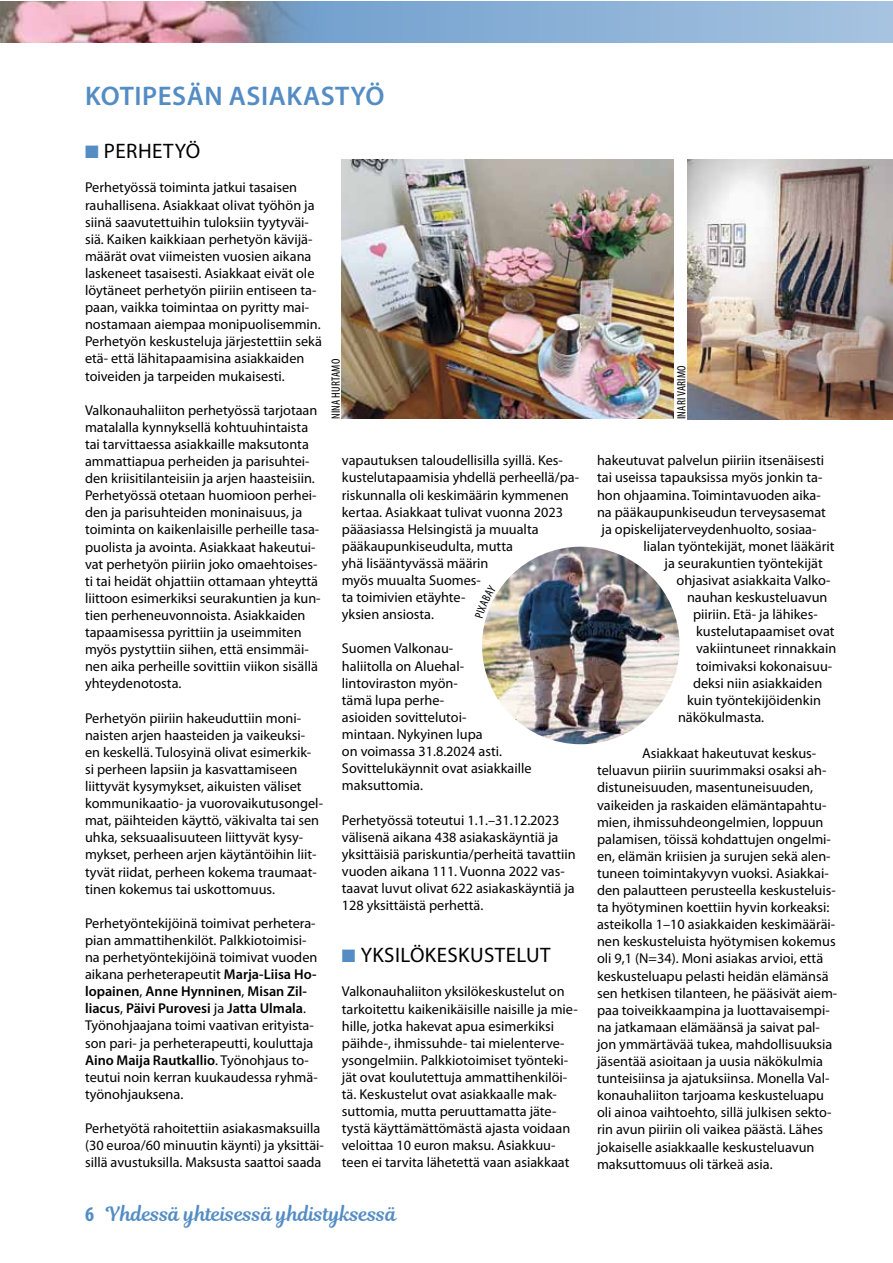
<style>
.page{position:relative;width:893px;height:1263px;background:#fff}
.page>*{position:absolute;margin:0;border:0;box-sizing:border-box;transform-origin:0 0}
.t1{font:600 27px "Myriad Pro";letter-spacing:.02em;color:#548cc4}
.t2{font:21px "Myriad Pro";letter-spacing:.02em;color:#000}
.t3{font:19.5px "Magnolia Script";color:#548cc4}
.t4{font:14.25px/17.1px "Myriad Pro";color:#000}
.t5{font:condensed 12px "Myriad Pro";letter-spacing:.02em;color:#000}
.s1{font-weight:600}
.s2{font-family:"Myriad Pro";font-weight:700;font-stretch:condensed;font-size:21px}
</style>
<div class="page">
<img style="left:482px;top:547px;width:198px;height:197px;border-radius:99px">
<svg style="left:324px;top:1px;width:568px;height:42px"></svg>
<img style="left:688px;top:160px;width:204px;height:259px">
<img style="left:342px;top:160px;width:332px;height:259px">
<img style="left:0;top:1px;width:324px;height:42px">
<svg style="left:486px;top:595px;width:10px;height:23px"></svg>
<h1 class="t1" style="left:85px;top:79px;width:301px">KOTIPESÄN ASIAKASTYÖ</h1>
<h2 class="t2" style="left:104px;top:138px;width:98px">PERHETYÖ</h2>
<p class="t4" style="left:85px;top:179px;width:238px">Perhetyössä toiminta jatkui tasaisen rauhallisena. Asiakkaat olivat työhön ja siinä saavutettuihin tuloksiin tyytyväi&shy;siä. Kaiken kaikkiaan perhetyön kävijä&shy;määrät ovat viimeisten vuosien aikana laskeneet tasaisesti. Asiakkaat eivät ole löytäneet perhetyön piiriin entiseen ta&shy;paan, vaikka toimintaa on pyritty mai&shy;nostamaan aiempaa monipuolisemmin.<br>Perhetyön keskusteluja järjestettiin sekä etä- että lähitapaamisina asiakkaiden toiveiden ja tarpeiden mukaisesti.</p>
<p class="t4" style="left:85px;top:401px;width:237px">Valkonauhaliiton perhetyössä tarjotaan matalalla kynnyksellä kohtuuhintaista tai tarvittaessa asiakkaille maksutonta ammattiapua perheiden ja parisuhtei&shy;den kriisitilanteisiin ja arjen haasteisiin.<br>Perhetyössä otetaan huomioon perhei&shy;den ja parisuhteiden moninaisuus, ja toiminta on kaikenlaisille perheille tasa&shy;puolista ja avointa. Asiakkaat hakeutui&shy;vat perhetyön piiriin joko omaehtoises&shy;ti tai heidät ohjattiin ottamaan yhteyttä liittoon esimerkiksi seurakuntien ja kun&shy;tien perheneuvonnoista. Asiakkaiden tapaamisessa pyrittiin ja useimmiten myös pystyttiin siihen, että ensimmäi&shy;nen aika perheille sovittiin viikon sisällä yhteydenotosta.</p>
<p class="t4" style="left:85px;top:709px;width:239px">Perhetyön piiriin hakeuduttiin moni&shy;naisten arjen haasteiden ja vaikeuksi&shy;en keskellä. Tulosyinä olivat esimerkik&shy;si perheen lapsiin ja kasvattamiseen liittyvät kysymykset, aikuisten väliset kommunikaatio- ja vuorovaikutusongel&shy;mat, päihteiden käyttö, väkivalta tai sen uhka, seksuaalisuuteen liittyvät kysy&shy;mykset, perheen arjen käytäntöihin liit&shy;tyvät riidat, perheen kokema traumaat&shy;tinen kokemus tai uskottomuus.</p>
<p class="t4" style="left:85px;top:914px;width:234px">Perhetyöntekijöinä toimivat perhetera&shy;pian ammattihenkilöt. Palkkiotoimisi&shy;na perhetyöntekijöinä toimivat vuoden aikana perheterapeutit <span class="s1">Marja-Liisa Ho&shy;lopainen</span>, <span class="s1">Anne Hynninen</span>, <span class="s1">Misan Zil&shy;liacus</span>, <span class="s1">Päivi Purovesi</span> ja <span class="s1">Jatta Ulmala</span>.<br>Työnohjaajana toimi vaativan erityista&shy;son pari- ja perheterapeutti, kouluttaja <span class="s1">Aino Maija Rautkallio</span>. Työnohjaus to&shy;teutui noin kerran kuukaudessa ryhmä&shy;työnohjauksena.</p>
<p class="t4" style="left:85px;top:1119px;width:240px">Perhetyötä rahoitettiin asiakasmaksuilla (30 euroa/60 minuutin käynti) ja yksittäi&shy;sillä avustuksilla. Maksusta saattoi saada</p>
<p class="t5" style="left:329px;top:419px;width:62px;rotate:-90deg">NINA HURTAMO</p>
<p class="t5" style="left:674px;top:419px;width:55px;rotate:-90deg">INARI VARIMO</p>
<p class="t4" style="left:342px;top:452px;width:239px">vapautuksen taloudellisilla syillä. Kes&shy;kustelutapaamisia yhdellä perheellä/pa&shy;riskunnalla oli keskimäärin kymmenen kertaa. Asiakkaat tulivat vuonna 2023 pääasiassa Helsingistä ja muualta pääkaupunkiseudulta, mutta<br>yhä lisääntyvässä määrin<br>myös muualta Suomes-<br>ta toimivien etäyhte-<br>yksien ansiosta.</p>
<p class="t4" style="left:342px;top:640px;width:191px">Suomen Valkonau-<br>haliitolla on Aluehal&shy;lintoviraston myön-<br>tämä lupa perhe-<br>asioiden sovittelutoi-<br>mintaan. Nykyinen lupa<br>on voimassa 31.8.2024 asti.<br>Sovittelukäynnit ovat asiakkaille maksuttomia.</p>
<p class="t4" style="left:342px;top:811px;width:235px">Perhetyössä toteutui 1.1.–31.12.2023 välisenä aikana 438 asiakaskäyntiä ja yksittäisiä pariskuntia/perheitä tavattiin vuoden aikana 111. Vuonna 2022 vas&shy;taavat luvut olivat 622 asiakaskäyntiä ja 128 yksittäistä perhettä.</p>
<h2 class="t2" style="left:361px;top:942px;width:191px">YKSILÖKESKUSTELUT</h2>
<p class="t4" style="left:342px;top:983px;width:237px">Valkonauhaliiton yksilökeskustelut on tarkoitettu kaikenikäisille naisille ja mie&shy;hille, jotka hakevat apua esimerkiksi päihde-, ihmissuhde- tai mielenterve&shy;ysongelmiin. Palkkiotoimiset työnteki&shy;jät ovat koulutettuja ammattihenkilöi&shy;tä. Keskustelut ovat asiakkaalle mak&shy;suttomia, mutta peruuttamatta jäte&shy;tystä käyttämättömästä ajasta voidaan veloittaa 10 euron maksu. Asiakkuu&shy;teen ei tarvita lähetettä vaan asiakkaat</p>
<p class="t4" style="left:597px;top:452px;width:229px">hakeutuvat palvelun piiriin itsenäisesti</p>
<p class="t4" style="left:597px;top:469px;width:227px">tai useissa tapauksissa myös jonkin ta-</p>
<p class="t4" style="left:597px;top:486px;width:225px">hon ohjaamina. Toimintavuoden aika-</p>
<p class="t4" style="left:597px;top:503px;width:230px">na pääkaupunkiseudun terveysasemat</p>
<p class="t4" style="left:602px;top:520px;width:216px">ja opiskelijaterveydenhuolto, sosiaa-</p>
<p class="t4" style="left:644px;top:537px;width:192px">lialan työntekijät, monet lääkärit</p>
<p class="t4" style="left:665px;top:554px;width:160px">ja seurakuntien työntekijät</p>
<p class="t4" style="left:677px;top:571px;width:156px">ohjasivat asiakkaita Valko-</p>
<p class="t4" style="left:687px;top:589px;width:142px">nauhan keskusteluavun</p>
<p class="t4" style="left:693px;top:606px;width:126px">piiriin. Etä- ja lähikes-</p>
<p class="t4" style="left:696px;top:623px;width:140px">kustelutapaamiset ovat</p>
<p class="t4" style="left:696px;top:640px;width:142px">vakiintuneet rinnakkain</p>
<p class="t4" style="left:696px;top:657px;width:138px">toimivaksi kokonaisuu-</p>
<p class="t4" style="left:693px;top:674px;width:131px">deksi niin asiakkaiden</p>
<p class="t4" style="left:687px;top:691px;width:135px">kuin työntekijöidenkin</p>
<p class="t4" style="left:678px;top:708px;width:88px">näkökulmasta.</p>
<p class="t4" style="left:597px;top:745px;width:242px;text-indent:45px">Asiakkaat hakeutuvat keskus&shy;teluavun piiriin suurimmaksi osaksi ah&shy;distuneisuuden, masentuneisuuden, vaikeiden ja raskaiden elämäntapahtu&shy;mien, ihmissuhdeongelmien, loppuun palamisen, töissä kohdattujen ongelmi&shy;en, elämän kriisien ja surujen sekä alen&shy;tuneen toimintakyvyn vuoksi. Asiakkai&shy;den palautteen perusteella keskusteluis&shy;ta hyötyminen koettiin hyvin korkeaksi: asteikolla 1–10 asiakkaiden keskimääräi&shy;nen keskusteluista hyötymisen kokemus oli 9,1 (N=34). Moni asiakas arvioi, että keskusteluapu pelasti heidän elämänsä sen hetkisen tilanteen, he pääsivät aiem&shy;paa toiveikkaampina ja luottavaisempi&shy;na jatkamaan elämäänsä ja saivat pal&shy;jon ymmärtävää tukea, mahdollisuuksia jäsentää asioitaan ja uusia näkökulmia tunteisiinsa ja ajatuksiinsa. Monella Val&shy;konauhaliiton tarjoama keskusteluapu oli ainoa vaihtoehto, sillä julkisen sekto&shy;rin avun piiriin oli vaikea päästä. Lähes jokaiselle asiakkaalle keskusteluavun maksuttomuus oli tärkeä asia.</p>
<h3 class="t3" style="left:85px;top:1200px;width:313px"><span class="s2">6</span> Yhdessä yhteisessä yhdistyksessä</h3>
</div>
